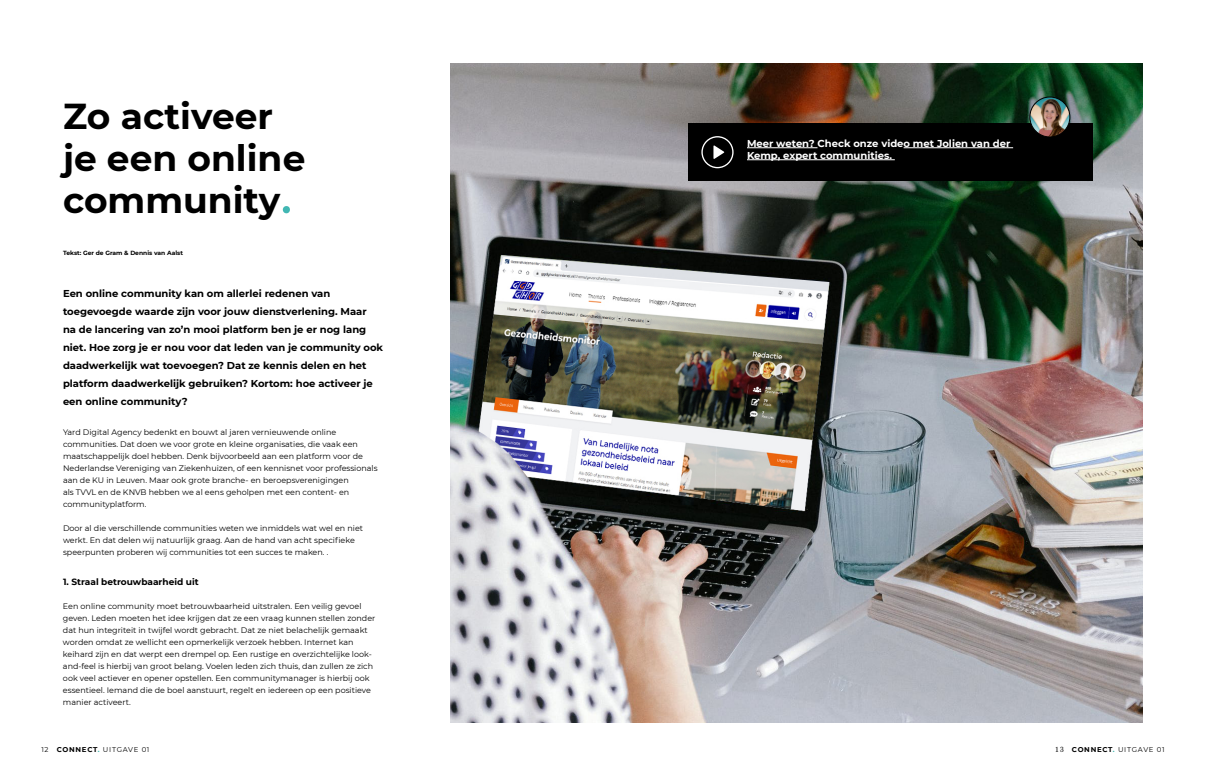
<style>
.page{position:relative;width:1206px;height:783px;background:#fff}
.page>*{position:absolute;margin:0;border:0;box-sizing:border-box;transform-origin:0 0}
.t1{font:700 36px/42px "Montserrat";color:#000}
.t2{font:700 10px/18px "Montserrat";color:#000}
.t3{font:700 10px/12px "Montserrat";color:#fff}
.t4{font:700 9px "Montserrat";color:#000}
.t5{font:8px/12px "Montserrat";color:#000}
.t6{font:7px "Montserrat";letter-spacing:.1em;color:#000}
.t7{font:700 6px "Montserrat";color:#000}
.s1{font-weight:500;font-size:53px;color:#42b7b3}
.s2{font-weight:700}
.s3{font-weight:700;color:#3eb5ac}
.s4{font-family:"Munson"}
</style>
<div class="page">
<img style="left:451px;top:63px;width:692px;height:660px">
<div style="left:688px;top:123px;width:405px;height:58px;background:#000"></div>
<hr style="left:747px;top:148px;width:71px;height:1px;background:#fff">
<hr style="left:904px;top:148px;width:109px;height:1px;background:#fff">
<hr style="left:747px;top:160px;width:148px;height:1px;background:#fff">
<svg style="left:701px;top:136px;width:33px;height:32px"></svg>
<img style="left:1030px;top:97px;width:40px;height:40px;border-radius:20px">
<div style="left:1029px;top:96px;width:41px;height:42px;border:1px solid #000;border-radius:50%"></div>
<h1 class="t1" style="left:63px;top:93px;width:244px">Zo activeer je een online community<span class="s1">.</span></h1>
<p class="t7" style="left:63px;top:249px;width:121px">Tekst: Ger de Gram &amp; Dennis van Aalst</p>
<p class="t2" style="left:63px;top:284px;width:322px">Een online community kan om allerlei redenen van toegevoegde waarde zijn voor jouw dienstverlening. Maar<br>na de lancering van zo’n mooi platform ben je er nog lang niet. Hoe zorg je er nou voor dat leden van je community ook daadwerkelijk wat toevoegen? Dat ze kennis delen en het platform daadwerkelijk gebruiken? Kortom: hoe activeer je een online community?</p>
<p class="t5" style="left:63px;top:426px;width:316px">Yard Digital Agency bedenkt en bouwt al jaren vernieuwende online communities. Dat doen we voor grote en kleine organisaties, die vaak een maatschappelijk doel hebben. Denk bijvoorbeeld aan een platform voor de Nederlandse Vereniging van Ziekenhuizen, of een kennisnet voor professionals aan de KU in Leuven. Maar ook grote branche- en beroepsverenigingen<br>als TVVL en de KNVB hebben we al eens geholpen met een content- en communityplatform.</p>
<p class="t5" style="left:63px;top:522px;width:302px">Door al die verschillende communities weten we inmiddels wat wel en niet werkt. En dat delen wij natuurlijk graag. Aan de hand van acht specifieke speerpunten proberen wij communities tot een succes te maken. .</p>
<p class="t4" style="left:63px;top:575px;width:137px">1. Straal betrouwbaarheid uit</p>
<p class="t5" style="left:63px;top:600px;width:314px">Een online community moet betrouwbaarheid uitstralen. Een veilig gevoel geven. Leden moeten het idee krijgen dat ze een vraag kunnen stellen zonder dat hun integriteit in twijfel wordt gebracht. Dat ze niet belachelijk gemaakt worden omdat ze wellicht een opmerkelijk verzoek hebben. Internet kan keihard zijn en dat werpt een drempel op. Een rustige en overzichtelijke look&shy;and-feel is hierbij van groot belang. Voelen leden zich thuis, dan zullen ze zich ook veel actiever en opener opstellen. Een communitymanager is hierbij ook essentieel. Iemand die de boel aanstuurt, regelt en iedereen op een positieve manier activeert.</p>
<p class="t3" style="left:747px;top:137px;width:265px">Meer weten? Check onze video met Jolien van der<br>Kemp, expert communities.</p>
<p class="t6" style="left:41px;top:744px;width:110px">12 <span class="s2">CONNECT</span><span class="s3">.</span> UITGAVE 01</p>
<p class="t6" style="left:1055px;top:744px;width:111px"><span class="s4">13</span> <span class="s2">CONNECT</span><span class="s3">.</span> UITGAVE 01</p>
</div>
